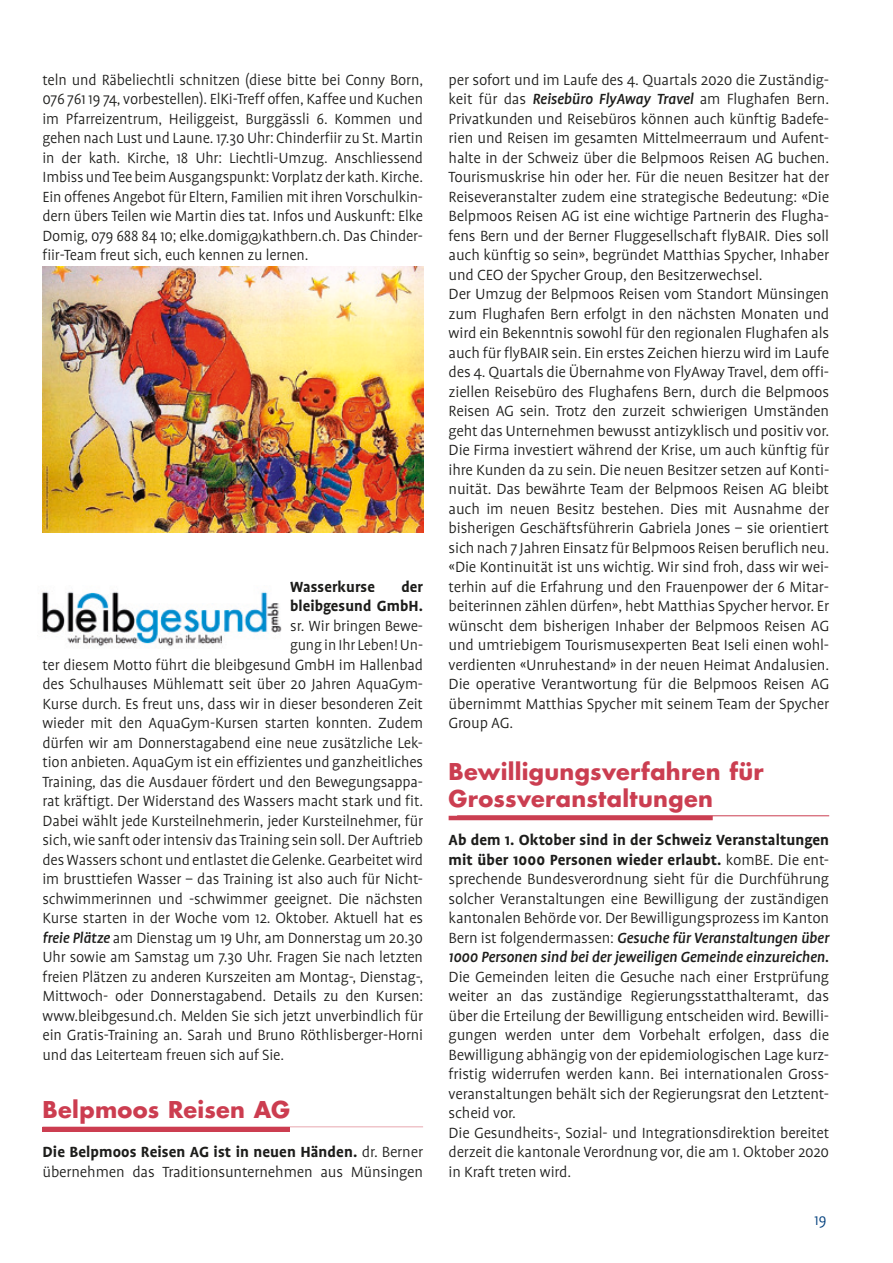
<style>
.page{position:relative;width:893px;height:1263px;background:#fff}
.page>*{position:absolute;margin:0;border:0;box-sizing:border-box;transform-origin:0 0}
.t1{font:700 22.5px/26.7px "Futura";letter-spacing:.015em;color:#cb3e51}
.t2{font:700 22.5px "Futura";letter-spacing:.015em;color:#cc3d50}
.t3{font:300 16.8px/19.5px "Profile";letter-spacing:-.01em;color:#1d1d1b}
.t4{font:700 16.8px/19.5px "Profile";letter-spacing:.005em;color:#1d1d1b;text-align:right}
.t5{font:300 16.8px "Profile";color:#003f7d}
.s1{font-weight:500;font-style:italic}
.s2{font-weight:700}
</style>
<div class="page">
<hr style="left:449px;top:816px;width:264px;height:4px;background:#cb3e51">
<hr style="left:457px;top:815px;width:372px;height:1px;background:#cb3e51">
<hr style="left:43px;top:1127px;width:247px;height:4px;background:#cc3d50">
<svg style="left:290px;top:1127px;width:133px;height:1px"></svg>
<img style="left:43px;top:266px;width:380px;height:267px">
<img style="left:42px;top:591px;width:240px;height:56px">
<p class="t3" style="left:43px;top:70px;width:382px;text-align:justify">teln und Räbeliechtli schnitzen (diese bitte bei Conny Born, 076 761 19 74, vorbestellen). ElKi-Treff offen, Kaffee und Kuchen im Pfarreizentrum, Heiliggeist, Burggässli 6. Kommen und gehen nach Lust und Laune. 17.30 Uhr: Chinderfiir zu St. Martin in der kath. Kirche, 18 Uhr: Liechtli-Umzug. Anschliessend Imbiss und Tee beim Ausgangspunkt: Vorplatz der kath. Kirche.<br>Ein offenes Angebot für Eltern, Familien mit ihren Vorschulkin&shy;dern übers Teilen wie Martin dies tat. Infos und Auskunft: Elke Domig, 079 688 84 10; elke.domig@kathbern.ch. Das Chinder&shy;fiir-Team freut sich, euch kennen zu lernen.</p>
<p class="t4" style="left:290px;top:577px;width:135px">der<br>bleibgesund GmbH.</p>
<p class="t3" style="left:290px;top:616px;width:135px">sr. Wir bringen Bewe-</p>
<p class="t3" style="left:290px;top:635px;width:135px">gung in Ihr Leben! Un-</p>
<p class="t3" style="left:43px;top:655px;width:382px">ter diesem Motto führt die bleibgesund GmbH im Hallenbad</p>
<p class="t3" style="left:43px;top:674px;width:382px">des Schulhauses Mühlematt seit über 20 Jahren AquaGym-</p>
<p class="t3" style="left:43px;top:694px;width:382px">Kurse durch. Es freut uns, dass wir in dieser besonderen Zeit</p>
<p class="t3" style="left:43px;top:713px;width:382px">wieder mit den AquaGym-Kursen starten konnten. Zudem</p>
<p class="t3" style="left:43px;top:733px;width:382px">dürfen wir am Donnerstagabend eine neue zusätzliche Lek-</p>
<p class="t3" style="left:43px;top:752px;width:382px">tion anbieten. AquaGym ist ein effizientes und ganzheitliches</p>
<p class="t3" style="left:43px;top:772px;width:382px">Training, das die Ausdauer fördert und den Bewegungsappa-</p>
<p class="t3" style="left:43px;top:791px;width:382px">rat kräftigt. Der Widerstand des Wassers macht stark und fit.</p>
<p class="t3" style="left:43px;top:811px;width:382px">Dabei wählt jede Kursteilnehmerin, jeder Kursteilnehmer, für</p>
<p class="t3" style="left:43px;top:830px;width:382px">sich, wie sanft oder intensiv das Training sein soll. Der Auftrieb</p>
<p class="t3" style="left:43px;top:850px;width:382px">des Wassers schont und entlastet die Gelenke. Gearbeitet wird</p>
<p class="t3" style="left:43px;top:869px;width:382px">im brusttiefen Wasser – das Training ist also auch für Nicht-</p>
<p class="t3" style="left:43px;top:889px;width:382px">schwimmerinnen und -schwimmer geeignet. Die nächsten</p>
<p class="t3" style="left:43px;top:908px;width:382px">Kurse starten in der Woche vom 12. Oktober. Aktuell hat es</p>
<p class="t3" style="left:43px;top:928px;width:382px"><span class="s1">freie Plätze</span> am Dienstag um 19 Uhr, am Donnerstag um 20.30</p>
<p class="t3" style="left:43px;top:947px;width:382px">Uhr sowie am Samstag um 7.30 Uhr. Fragen Sie nach letzten</p>
<p class="t3" style="left:43px;top:967px;width:382px">freien Plätzen zu anderen Kurszeiten am Montag-, Dienstag-,</p>
<p class="t3" style="left:43px;top:986px;width:382px">Mittwoch- oder Donnerstagabend. Details zu den Kursen:</p>
<p class="t3" style="left:43px;top:1006px;width:382px">www.bleibgesund.ch. Melden Sie sich jetzt unverbindlich für</p>
<p class="t3" style="left:43px;top:1025px;width:382px">ein Gratis-Training an. Sarah und Bruno Röthlisberger-Horni</p>
<p class="t3" style="left:43px;top:1045px;width:243px">und das Leiterteam freuen sich auf Sie.</p>
<h1 class="t2" style="left:43px;top:1094px;width:249px">Belpmoos Reisen AG</h1>
<p class="t3" style="left:43px;top:1142px;width:382px"><span class="s2">Die Belpmoos Reisen AG ist in neuen Händen.</span> dr. Berner übernehmen das Traditionsunternehmen aus Münsingen</p>
<p class="t4" style="left:290px;top:577px;width:86px">Wasserkurse</p>
<p class="t3" style="left:449px;top:70px;width:382px">per sofort und im Laufe des 4. Quartals 2020 die Zuständig&shy;keit für das <span class="s1">Reisebüro FlyAway Travel</span> am Flughafen Bern.<br>Privatkunden und Reisebüros können auch künftig Badefe&shy;rien und Reisen im gesamten Mittelmeerraum und Aufent&shy;halte in der Schweiz über die Belpmoos Reisen AG buchen.<br>Tourismuskrise hin oder her. Für die neuen Besitzer hat der Reiseveranstalter zudem eine strategische Bedeutung: «Die Belpmoos Reisen AG ist eine wichtige Partnerin des Flugha&shy;fens Bern und der Berner Fluggesellschaft flyBAIR. Dies soll auch künftig so sein», begründet Matthias Spycher, Inhaber und CEO der Spycher Group, den Besitzerwechsel.<br>Der Umzug der Belpmoos Reisen vom Standort Münsingen zum Flughafen Bern erfolgt in den nächsten Monaten und wird ein Bekenntnis sowohl für den regionalen Flughafen als auch für flyBAIR sein. Ein erstes Zeichen hierzu wird im Laufe des 4. Quartals die Übernahme von FlyAway Travel, dem offi&shy;ziellen Reisebüro des Flughafens Bern, durch die Belpmoos Reisen AG sein. Trotz den zurzeit schwierigen Umständen geht das Unternehmen bewusst antizyklisch und positiv vor.<br>Die Firma investiert während der Krise, um auch künftig für ihre Kunden da zu sein. Die neuen Besitzer setzen auf Konti&shy;nuität. Das bewährte Team der Belpmoos Reisen AG bleibt auch im neuen Besitz bestehen. Dies mit Ausnahme der bisherigen Geschäftsführerin Gabriela Jones – sie orientiert sich nach 7 Jahren Einsatz für Belpmoos Reisen beruflich neu. «Die Kontinuität ist uns wichtig. Wir sind froh, dass wir wei&shy;terhin auf die Erfahrung und den Frauenpower der 6 Mitar&shy;beiterinnen zählen dürfen», hebt Matthias Spycher hervor. Er wünscht dem bisherigen Inhaber der Belpmoos Reisen AG und umtriebigem Tourismusexperten Beat Iseli einen wohl&shy;verdienten «Unruhestand» in der neuen Heimat Andalusien.<br>Die operative Verantwortung für die Belpmoos Reisen AG übernimmt Matthias Spycher mit seinem Team der Spycher Group AG.</p>
<h1 class="t1" style="left:449px;top:758px;width:317px">Bewilligungsverfahren für<br>Grossveranstaltungen</h1>
<p class="t3" style="left:449px;top:830px;width:382px;text-align:justify"><span class="s2">Ab dem 1. Oktober sind in der Schweiz Veranstaltungen mit über 1000 Personen wieder erlaubt.</span> komBE. Die ent&shy;sprechende Bundesverordnung sieht für die Durchführung solcher Veranstaltungen eine Bewilligung der zuständigen kantonalen Behörde vor. Der Bewilligungsprozess im Kanton Bern ist folgendermassen: <span class="s1">Gesuche für Veranstaltungen über 1000 Personen sind bei der jeweiligen Gemeinde einzureichen.</span></p>
<p class="t3" style="left:449px;top:967px;width:382px">Die Gemeinden leiten die Gesuche nach einer Erstprüfung weiter an das zuständige Regierungsstatthalteramt, das über die Erteilung der Bewilligung entscheiden wird. Bewilli&shy;gungen werden unter dem Vorbehalt erfolgen, dass die Bewilligung abhängig von der epidemiologischen Lage kurz&shy;fristig widerrufen werden kann. Bei internationalen Gross&shy;veranstaltungen behält sich der Regierungsrat den Letztent&shy;scheid vor.<br>Die Gesundheits-, Sozial- und Integrationsdirektion bereitet derzeit die kantonale Verordnung vor, die am 1. Oktober 2020 in Kraft treten wird.</p>
<p class="t5" style="left:814px;top:1211px;width:14px">19</p>
</div>
